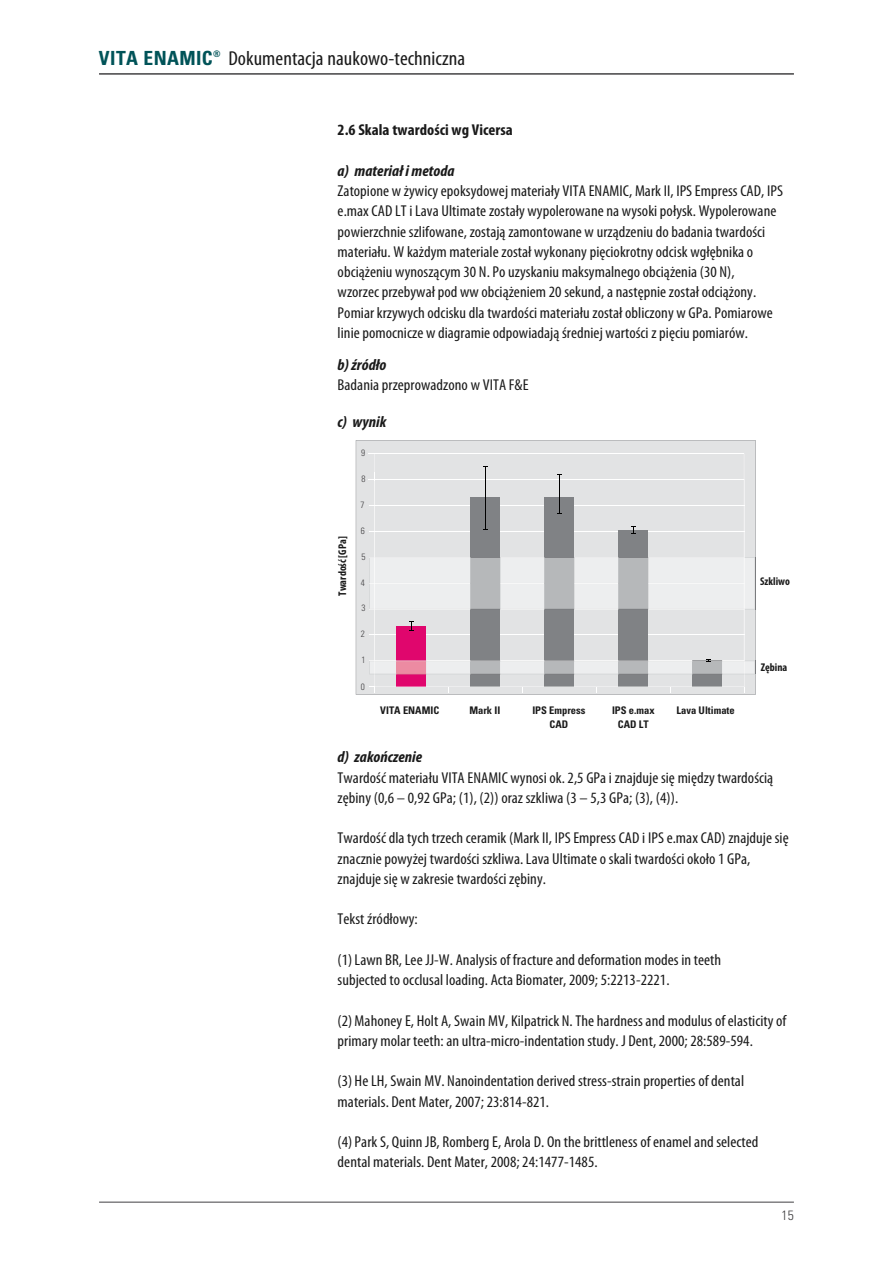
<style>
.page{position:relative;width:893px;height:1263px;background:#fff}
.page>*{position:absolute;margin:0;border:0;box-sizing:border-box;transform-origin:0 0}
.t1{font:condensed 20.25px "Myriad Pro";letter-spacing:.005em;color:#1a1a1a;scale:1.05 1}
.t2{font:condensed 15.75px/20.2px "Myriad Pro";letter-spacing:.005em;color:#1a1a1a;scale:1.05 1}
.t3{font:italic 700 condensed 15.75px "Myriad Pro";letter-spacing:.005em;color:#1a1a1a;scale:1.05 1}
.t4{font:700 condensed 15.75px "Myriad Pro";letter-spacing:.005em;color:#1a1a1a;scale:1.05 1}
.t5{font:300 condensed 13.5px "Univers";color:#414042}
.t6{font:700 condensed 11.25px "Myriad Pro";color:#1a1a1a}
.t7{font:700 condensed 10.5px/13.5px "Univers LT";color:#1a1a1a;text-align:center}
.t8{font:300 condensed 9.15px "Univers LT";color:#414042}
.s1{font-family:"Univers";font-weight:700;font-size:19.5px;color:#005358}
</style>
<div class="page">
<hr style="left:99px;top:1202px;width:695px;height:1px;background:#414042">
<hr style="left:99px;top:74px;width:695px;height:1px;background:#414042">
<svg style="left:356px;top:440px;width:400px;height:255px;background:#dfe0e1"></svg>
<hr style="left:369px;top:635px;width:375px;height:1px;background:#fff">
<svg style="left:369px;top:686px;width:6px;height:6px"></svg>
<hr style="left:369px;top:531px;width:375px;height:1px;background:#fff">
<hr style="left:369px;top:505px;width:375px;height:1px;background:#fff">
<svg style="left:374px;top:674px;width:370px;height:13px;background:#c3b3bd"></svg>
<hr style="left:755px;top:557px;width:1px;height:52px;background:#7a7b7e">
<svg style="left:369px;top:557px;width:386px;height:53px"></svg>
<svg style="left:369px;top:472px;width:5px;height:7px"></svg>
<hr style="left:369px;top:479px;width:375px;height:1px;background:#fff">
<svg style="left:374px;top:453px;width:370px;height:206px;background:#d6d4d7"></svg>
<hr style="left:368px;top:453px;width:375px;height:1px;background:#fff">
<hr style="left:485px;top:466px;width:1px;height:64px;background:#000">
<hr style="left:559px;top:475px;width:1px;height:39px;background:#000">
<svg style="left:631px;top:527px;width:5px;height:7px"></svg>
<svg style="left:369px;top:659px;width:387px;height:15px;background:#d8d1d5"></svg>
<p class="t1" style="left:99px;top:47px;width:350px"><span class="s1">VITA ENAMIC</span><sup>®</sup> Dokumentacja naukowo-techniczna</p>
<p class="t4" style="left:338px;top:121px;width:168px">2.6 Skala twardości wg Vicersa</p>
<p class="t3" style="left:338px;top:162px;width:113px">a) materiał i metoda</p>
<p class="t2" style="left:338px;top:181px;width:426px">Zatopione w żywicy epoksydowej materiały VITA ENAMIC, Mark II, IPS Empress CAD, IPS e.max CAD LT i Lava Ultimate zostały wypolerowane na wysoki połysk. Wypolerowane powierzchnie szlifowane, zostają zamontowane w urządzeniu do badania twardości materiału. W każdym materiale został wykonany pięciokrotny odcisk wgłębnika o obciążeniu wynoszącym 30 N. Po uzyskaniu maksymalnego obciążenia (30 N),<br>wzorzec przebywał pod ww obciążeniem 20 sekund, a następnie został odciążony.<br>Pomiar krzywych odcisku dla twardości materiału został obliczony w GPa. Pomiarowe linie pomocnicze w diagramie odpowiadają średniej wartości z pięciu pomiarów.</p>
<p class="t3" style="left:338px;top:357px;width:48px">b) źródło</p>
<p class="t2" style="left:338px;top:375px;width:183px">Badania przeprowadzono w VITA F&amp;E</p>
<p class="t3" style="left:338px;top:414px;width:48px">c) wynik</p>
<p class="t8" style="left:361px;top:448px;width:6px">9</p>
<p class="t8" style="left:361px;top:473px;width:6px">8</p>
<p class="t8" style="left:361px;top:499px;width:6px">7</p>
<p class="t6" style="left:336px;top:596px;width:61px;rotate:-90deg">Twardość [GPa]</p>
<p class="t8" style="left:361px;top:526px;width:6px">6</p>
<p class="t8" style="left:361px;top:551px;width:6px">5</p>
<p class="t8" style="left:361px;top:577px;width:6px">4</p>
<p class="t8" style="left:361px;top:603px;width:6px">3</p>
<p class="t8" style="left:361px;top:628px;width:6px">2</p>
<p class="t8" style="left:361px;top:654px;width:6px">1</p>
<p class="t8" style="left:361px;top:681px;width:6px">0</p>
<p class="t7" style="left:380px;top:703px;width:60px">VITA ENAMIC</p>
<p class="t7" style="left:469px;top:703px;width:32px">Mark II</p>
<p class="t7" style="left:532px;top:703px;width:55px">IPS Empress<br>CAD</p>
<p class="t7" style="left:612px;top:703px;width:44px">IPS e.max<br>CAD LT</p>
<p class="t7" style="left:676px;top:703px;width:60px">Lava Ultimate</p>
<p class="t6" style="left:760px;top:575px;width:31px">Szkliwo</p>
<p class="t6" style="left:761px;top:661px;width:28px">Zębina</p>
<p class="t3" style="left:338px;top:749px;width:82px">d) zakończenie</p>
<p class="t2" style="left:338px;top:768px;width:416px">Twardość materiału VITA ENAMIC wynosi ok. 2,5 GPa i znajduje się między twardością zębiny (0,6 – 0,92 GPa; (1), (2)) oraz szkliwa (3 – 5,3 GPa; (3), (4)).</p>
<p class="t2" style="left:338px;top:828px;width:431px">Twardość dla tych trzech ceramik (Mark II, IPS Empress CAD i IPS e.max CAD) znajduje się znacznie powyżej twardości szkliwa. Lava Ultimate o skali twardości około 1 GPa, znajduje się w zakresie twardości zębiny.</p>
<p class="t2" style="left:338px;top:909px;width:78px">Tekst źródłowy:</p>
<p class="t2" style="left:338px;top:950px;width:367px">(1)Lawn BR, Lee JJ-W. Analysis of fracture and deformation modes in teeth subjected to occlusal loading. Acta Biomater, 2009; 5:2213-2221.</p>
<p class="t2" style="left:338px;top:1011px;width:429px">(2)Mahoney E, Holt A, Swain MV, Kilpatrick N. The hardness and modulus of elasticity of primary molar teeth: an ultra-micro-indentation study. J Dent, 2000; 28:589-594.</p>
<p class="t2" style="left:338px;top:1071px;width:389px">(3) He LH, Swain MV. Nanoindentation derived stress-strain properties of dental materials. Dent Mater, 2007; 23:814-821.</p>
<p class="t2" style="left:338px;top:1132px;width:402px">(4)Park S, Quinn JB, Romberg E, Arola D. On the brittleness of enamel and selected dental materials. Dent Mater, 2008; 24:1477-1485.</p>
<p class="t5" style="left:782px;top:1207px;width:14px">15</p>
</div>
